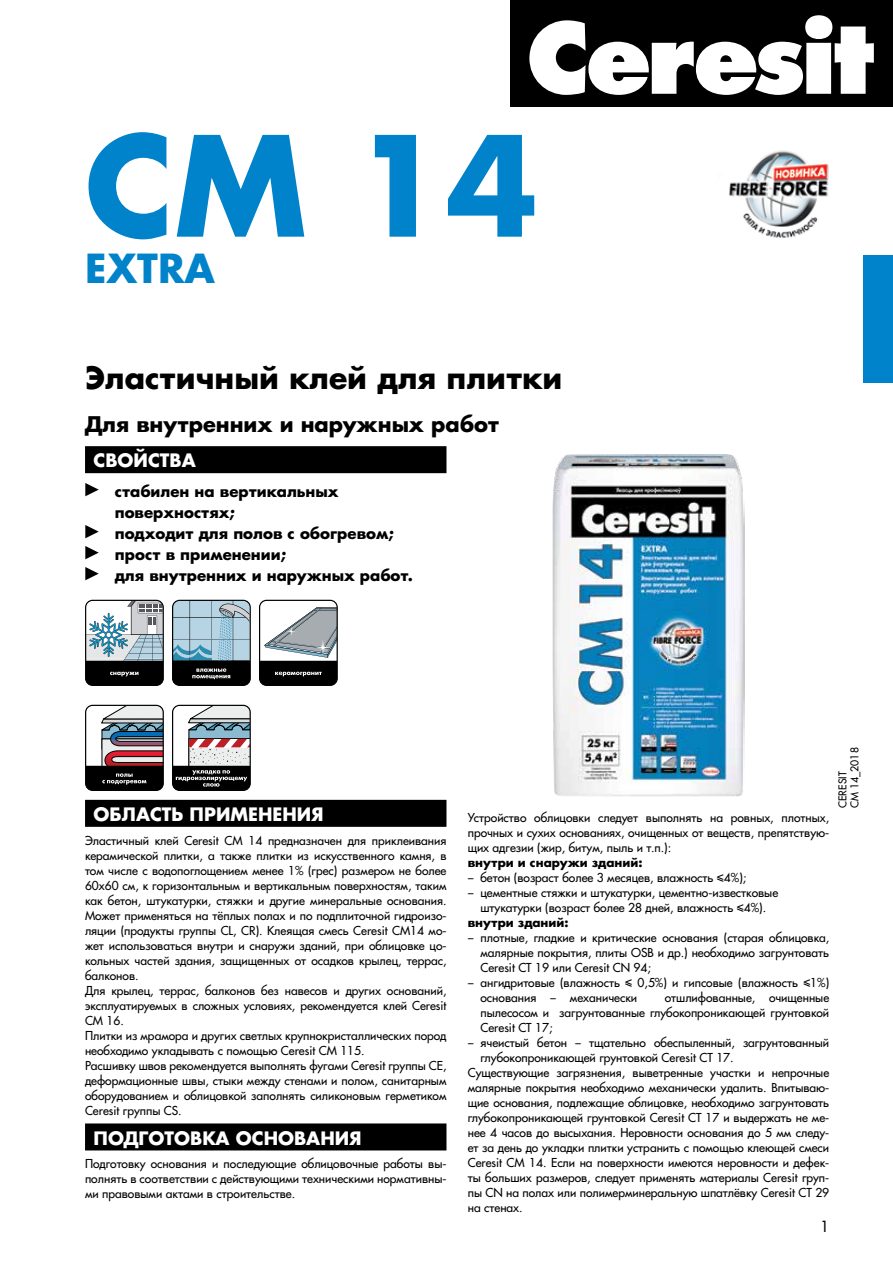
<style>
.page{position:relative;width:893px;height:1263px;background:#fff}
.page>*{position:absolute;margin:0;border:0;box-sizing:border-box;transform-origin:0 0}
.t1{font:700 135px "Favorit";color:#0083ca}
.t2{font:700 39px "Favorit";color:#0083ca}
.t3{font:700 30px "Favorit";color:#000}
.t4{font:700 21px "Favorit";color:#000}
.t5{font:700 18px "Favorit";color:#fff}
.t6{font:700 15px/21px "Favorit";color:#000}
.t7{font:15px "Favorit";color:#000}
.t8{font:12px/15px "Favorit";color:#000;text-align:justify}
.t9{font:700 12px "Favorit";color:#000}
.t10{font:10.5px/12px "Favorit";color:#000}
</style>
<div class="page">
<div style="left:863px;top:255px;width:30px;height:128px;background:#0083ca"></div>
<div style="left:510px;top:0;width:383px;height:107px;background:#000"></div>
<svg style="left:529px;top:15px;width:345px;height:80px"></svg>
<img style="left:553px;top:454px;width:191px;height:342px">
<div style="left:85px;top:446px;width:361px;height:27px;background:#000"></div>
<div style="left:85px;top:800px;width:361px;height:27px;background:#000"></div>
<div style="left:85px;top:1123px;width:361px;height:27px;background:#000"></div>
<svg style="left:85px;top:483px;width:14px;height:13px"></svg>
<svg style="left:85px;top:525px;width:14px;height:13px"></svg>
<svg style="left:85px;top:546px;width:14px;height:13px"></svg>
<svg style="left:85px;top:567px;width:14px;height:13px"></svg>
<svg style="left:86px;top:600px;width:77px;height:85px"></svg>
<div style="left:85px;top:600px;width:79px;height:86px;border:1px solid #000;border-radius:7px"></div>
<svg style="left:173px;top:600px;width:77px;height:85px;background:#79919d"></svg>
<div style="left:172px;top:600px;width:79px;height:86px;border:1px solid #000;border-radius:7px"></div>
<svg style="left:260px;top:607px;width:76px;height:78px"></svg>
<div style="left:259px;top:600px;width:79px;height:86px;border:1px solid #000;border-radius:7px"></div>
<svg style="left:86px;top:705px;width:77px;height:85px"></svg>
<div style="left:85px;top:705px;width:79px;height:86px;border:1px solid #000;border-radius:7px"></div>
<svg style="left:173px;top:705px;width:77px;height:85px"></svg>
<div style="left:172px;top:705px;width:79px;height:86px;border:1px solid #000;border-radius:7px"></div>
<img style="left:729px;top:150px;width:100px;height:88px">
<h1 class="t1" style="left:85px;top:91px;width:455px">СМ 14</h1>
<h2 class="t2" style="left:85px;top:241px;width:131px">EXTRA</h2>
<h3 class="t3" style="left:85px;top:357px;width:479px">Эластичный клей для плитки</h3>
<h3 class="t4" style="left:85px;top:409px;width:416px">Для внутренних и наружных работ</h3>
<h3 class="t5" style="left:94px;top:448px;width:104px">СВОЙСТВА</h3>
<p class="t6" style="left:115px;top:480px;width:300px">стабилен на вертикальных поверхностях;<br>подходит для полов с обогревом; прост в применении;<br>для внутренних и наружных работ.</p>
<h3 class="t5" style="left:94px;top:802px;width:231px">ОБЛАСТЬ ПРИМЕНЕНИЯ</h3>
<p class="t8" style="left:85px;top:832px;width:363px;text-align:left">Эластичный клей Ceresit CM 14 предназначен для приклеивания керамической плитки, а также плитки из искусственного камня, в том числе с водопоглощением менее 1% (грес) размером не более 60х60 см, к горизонтальным и вертикальным поверхностям, таким как бетон, штукатурки, стяжки и другие минеральные основания.<br>Может применяться на тёплых полах и по подплиточной гидроизо&shy;ляции (продукты группы CL, CR). Клеящая смесь Ceresit CM14 мо&shy;жет использоваться внутри и снаружи зданий, при облицовке цо&shy;кольных частей здания, защищенных от осадков крылец, террас, балконов.<br>Для крылец, террас, балконов без навесов и других оснований, эксплуатируемых в сложных условиях, рекомендуется клей Ceresit CM 16.<br>Плитки из мрамора и других светлых крупнокристаллических пород необходимо укладывать с помощью Ceresit CM 115.<br>Расшивку швов рекомендуется выполнять фугами Ceresit группы CE, деформационные швы, стыки между стенами и полом, санитарным оборудованием и облицовкой заполнять силиконовым герметиком Ceresit группы CS.</p>
<h3 class="t5" style="left:94px;top:1125px;width:269px">ПОДГОТОВКА ОСНОВАНИЯ</h3>
<p class="t8" style="left:85px;top:1156px;width:363px">Подготовку основания и последующие облицовочные работы вы&shy;полнять в соответствии с действующими техническими нормативны&shy;ми правовыми актами в строительстве.</p>
<p class="t8" style="left:468px;top:810px;width:363px">Устройство облицовки следует выполнять на ровных, плотных, прочных и сухих основаниях, очищенных от веществ, препятствую&shy;щих адгезии (жир, битум, пыль и т.п.):</p>
<p class="t9" style="left:468px;top:854px;width:176px">внутри и снаружи зданий:</p>
<p class="t8" style="left:468px;top:870px;width:280px">– бетон (возраст более 3 месяцев, влажность ≤4%);</p>
<p class="t8" style="left:468px;top:885px;width:312px;text-align:center">– цементные стяжки и штукатурки, цементно-известковые штукатурки (возраст более 28 дней, влажность ≤4%).</p>
<p class="t9" style="left:468px;top:914px;width:102px">внутри зданий:</p>
<p class="t8" style="left:480px;top:930px;width:350px;text-indent:-13px">– плотные, гладкие и критические основания (старая облицовка, малярные покрытия, плиты OSB и др.) необходимо загрунтовать Ceresit CT 19 или Ceresit CN 94;</p>
<p class="t8" style="left:480px;top:975px;width:350px;text-indent:-13px">– ангидритовые (влажность ≤ 0,5%) и гипсовые (влажность ≤1%) основания – механически</p>
<p class="t8" style="left:480px;top:990px;width:350px;text-indent:184px">отшлифованные, очищенные пылесосом и загрунтованные глубокопроникающей грунтовкой Ceresit CT 17;</p>
<p class="t8" style="left:468px;top:1035px;width:363px">– ячеистый бетон – тщательно обеспыленный, загрунтованный</p>
<p class="t8" style="left:480px;top:1050px;width:255px">глубокопроникающей грунтовкой Ceresit CT 17.</p>
<p class="t8" style="left:468px;top:1065px;width:363px">Существующие загрязнения, выветренные участки и непрочные</p>
<p class="t8" style="left:468px;top:1080px;width:363px">малярные покрытия необходимо механически удалить. Впитываю-</p>
<p class="t8" style="left:468px;top:1095px;width:363px">щие основания, подлежащие облицовке, необходимо загрунтовать</p>
<p class="t8" style="left:468px;top:1110px;width:363px">глубокопроникающей грунтовкой Ceresit CT 17 и выдержать не ме-</p>
<p class="t8" style="left:468px;top:1125px;width:363px">нее 4 часов до высыхания. Неровности основания до 5 мм следу-</p>
<p class="t8" style="left:468px;top:1140px;width:363px">ет за день до укладки плитки устранить с помощью клеющей смеси</p>
<p class="t8" style="left:468px;top:1155px;width:363px">Ceresit СМ 14. Если на поверхности имеются неровности и дефек-</p>
<p class="t8" style="left:468px;top:1170px;width:363px">ты больших размеров, следует применять материалы Ceresit груп-</p>
<p class="t8" style="left:468px;top:1185px;width:363px">пы CN на полах или полимерминеральную шпатлёвку Ceresit CT 29</p>
<p class="t8" style="left:468px;top:1200px;width:56px">на стенах.</p>
<p class="t7" style="left:820px;top:1217px;width:10px">1</p>
<p class="t10" style="left:836px;top:808px;width:62px;rotate:-90deg">CERESIT<br>CM 14_2018</p>
</div>
